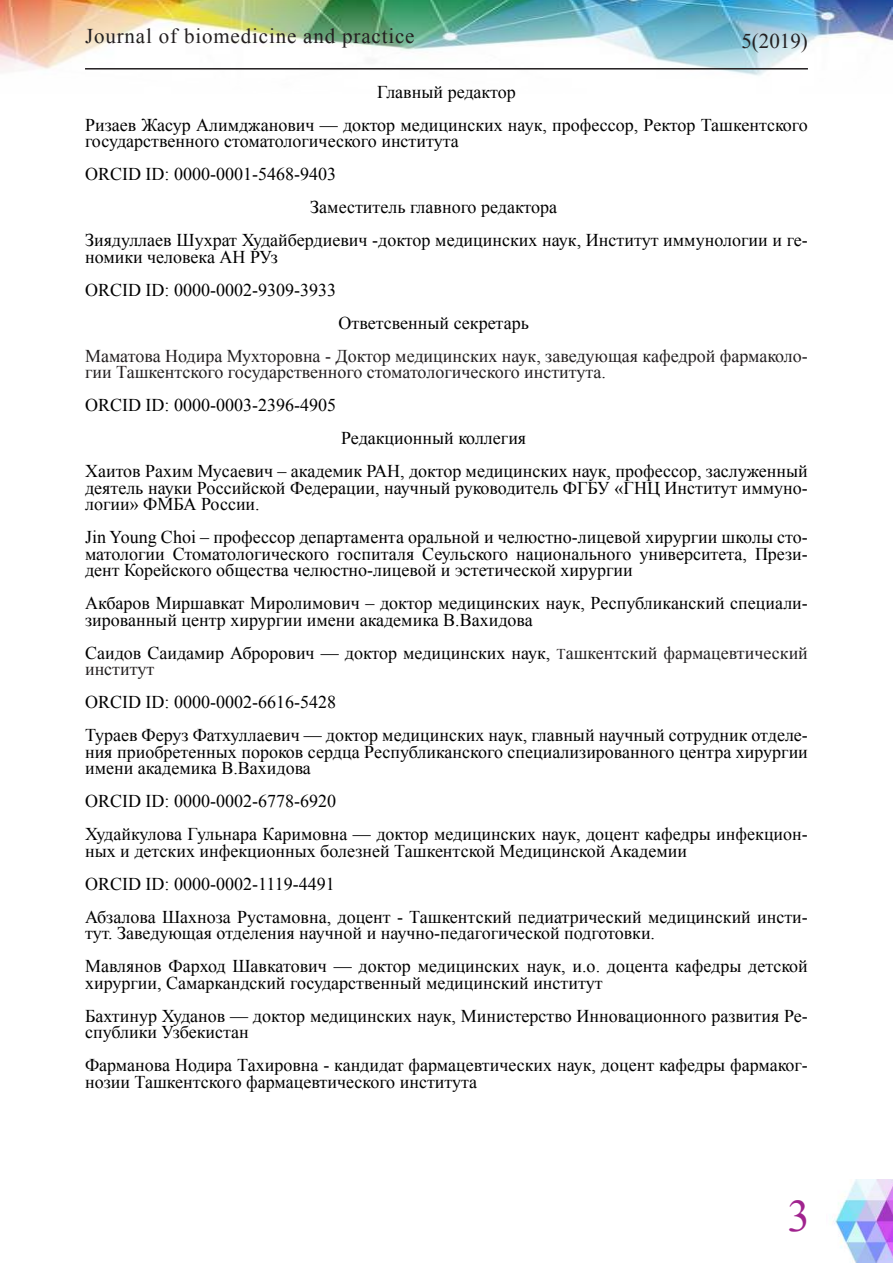
<style>
.page{position:relative;width:893px;height:1263px;background:#fff}
.page>*{position:absolute;margin:0;border:0;box-sizing:border-box;transform-origin:0 0}
.t1{font:45px "Times New Roman";color:#a0238e}
.t2{font:21px "Times New Roman";letter-spacing:.04em;color:#231f20}
.t3{font:18px/33px "Times New Roman";color:#000}
.t4{font:18px/16.5px "Times New Roman";color:#231f20}
.s1{font-size:15px;color:#231f20}
.s2{color:#231f20}
</style>
<div class="page">
<img style="left:0;top:0;width:893px;height:76px">
<hr style="left:85px;top:68px;width:723px;height:2px;background:#231f20">
<img style="left:834px;top:1179px;width:59px;height:84px">
<p class="t2" style="left:85px;top:22px;width:331px">Journal of biomedicine and practice</p>
<p class="t2" style="left:741px;top:26px;width:68px">5(2019)</p>
<p class="t3" style="left:85px;top:75px;width:724px;text-align:center">Главный редактор<br>Ризаев Жасур Алимджанович — доктор медицинских наук, профессор, Ректор Ташкентского</p>
<p class="t3" style="left:85px;top:124px;width:375px">государственного стоматологического института</p>
<p class="t3" style="left:85px;top:157px;width:252px">ORCID ID: 0000-0001-5468-9403</p>
<p class="t3" style="left:310px;top:190px;width:248px">Заместитель главного редактора</p>
<p class="t3" style="left:85px;top:223px;width:724px">Зиядуллаев Шухрат Худайбердиевич -доктор медицинских наук, Институт иммунологии и ге-</p>
<p class="t3" style="left:85px;top:240px;width:252px">номики человека АН РУз<br>ORCID ID: 0000-0002-9309-3933</p>
<p class="t3" style="left:338px;top:306px;width:192px">Ответсвенный секретарь</p>
<p class="t4" style="left:85px;top:347px;width:724px">Маматова Нодира Мухторовна - Доктор медицинских наук, заведующая кафедрой фармаколо&shy;гии Ташкентского государственного стоматологического института.</p>
<p class="t3" style="left:85px;top:388px;width:252px">ORCID ID: 0000-0003-2396-4905</p>
<p class="t3" style="left:85px;top:421px;width:724px;text-indent:256px">Редакционный коллегия<br>Хаитов Рахим Мусаевич – академик РАН, доктор медицинских наук, профессор, заслуженный</p>
<p class="t3" style="left:85px;top:479px;width:724px;line-height:16.5px">деятель науки Российской Федерации, научный руководитель ФГБУ «ГНЦ Институт иммуно&shy;логии» ФМБА России.</p>
<p class="t3" style="left:85px;top:528px;width:724px;line-height:16.5px;text-align:justify">Jin Young Choi – профессор департамента оральной и челюстно-лицевой хирургии школы сто&shy;матологии Стоматологического госпиталя Сеульского национального университета, Прези&shy;дент Корейского общества челюстно-лицевой и эстетической хирургии</p>
<p class="t3" style="left:85px;top:594px;width:724px;line-height:16.5px">Акбаров Миршавкат Миролимович – доктор медицинских наук, Республиканский специали&shy;зированный центр хирургии имени академика В.Вахидова</p>
<p class="t3" style="left:85px;top:644px;width:724px;line-height:16.5px">Саидов Саидамир Аброрович — доктор медицинских наук, <span class="s1">Т</span><span class="s2">ашкентский фармацевтический институт</span></p>
<p class="t3" style="left:85px;top:685px;width:724px">ORCID ID: 0000-0002-6616-5428<br>Тураев Феруз Фатхуллаевич — доктор медицинских наук, главный научный сотрудник отделе-</p>
<p class="t3" style="left:85px;top:743px;width:724px;line-height:16.5px">ния приобретенных пороков сердца Республиканского специализированного центра хирургии имени академика В.Вахидова</p>
<p class="t3" style="left:85px;top:784px;width:724px">ORCID ID: 0000-0002-6778-6920<br>Худайкулова Гульнара Каримовна — доктор медицинских наук, доцент кафедры инфекцион-</p>
<p class="t3" style="left:85px;top:834px;width:724px">ных и детских инфекционных болезней Ташкентской Медицинской Академии<br>ORCID ID: 0000-0002-1119-4491<br>Абзалова Шахноза Рустамовна, доцент - Ташкентский педиатрический медицинский инсти-</p>
<p class="t3" style="left:85px;top:916px;width:724px">тут. Заведующая отделения научной и научно-педагогической подготовки.<br>Мавлянов Фарход Шавкатович — доктор медицинских наук, и.о. доцента кафедры детской</p>
<p class="t3" style="left:85px;top:966px;width:724px">хирургии, Самаркандский государственный медицинский институт<br>Бахтинур Худанов — доктор медицинских наук, Министерство Инновационного развития Ре-</p>
<p class="t3" style="left:85px;top:1015px;width:724px">спублики Узбекистан<br>Фарманова Нодира Тахировна - кандидат фармацевтических наук, доцент кафедры фармаког-</p>
<p class="t3" style="left:85px;top:1065px;width:394px">нозии Ташкентского фармацевтического института</p>
<h1 class="t1" style="left:788px;top:1186px;width:24px">3</h1>
</div>
